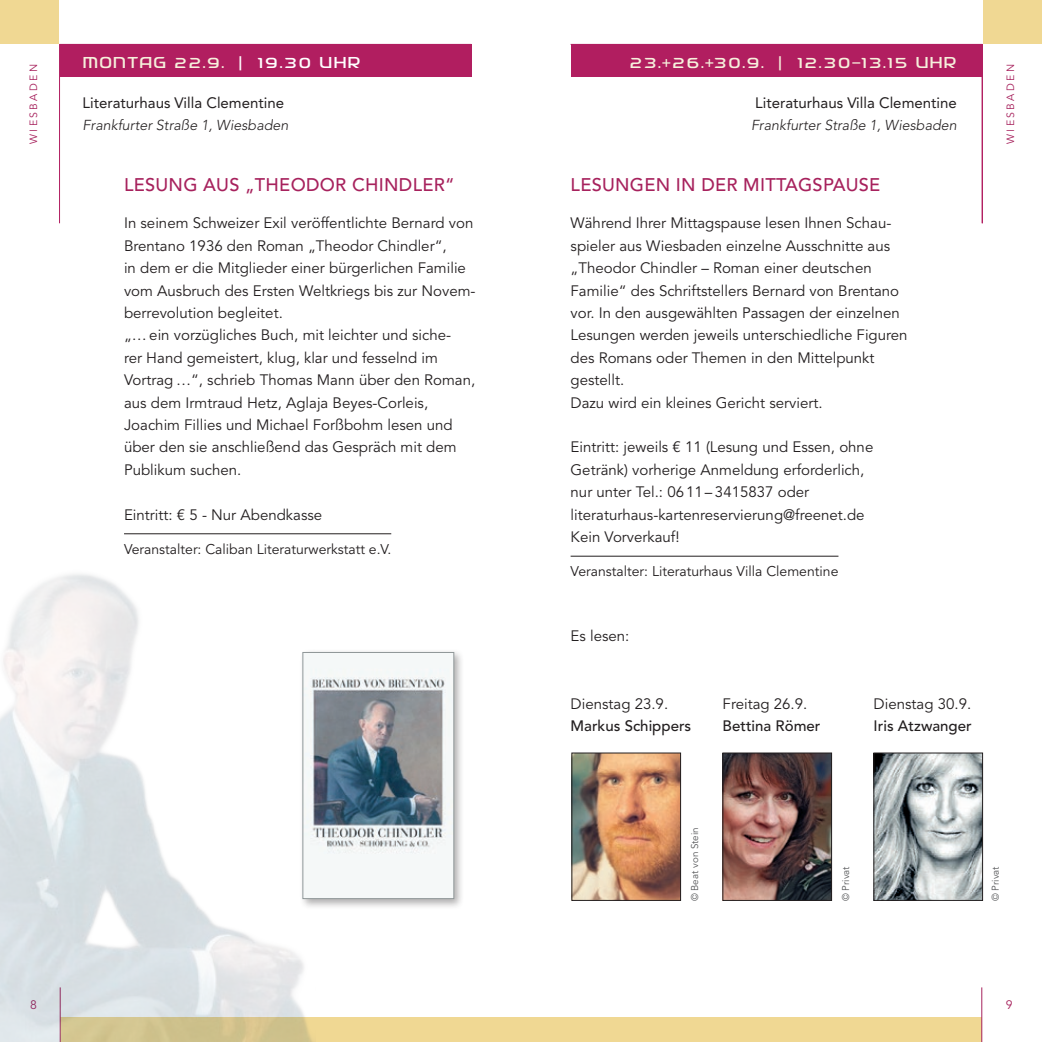
<style>
.page{position:relative;width:1042px;height:1042px;background:#fff}
.page>*{position:absolute;margin:0;border:0;box-sizing:border-box;transform-origin:0 0}
.t1{font:500 18.2px "Avenir";letter-spacing:.015em;color:#a7225d}
.t2{font:500 15.75px "SF Hypocrisy";letter-spacing:-.03em;color:#f6f0dc}
.t3{font:500 15.75px "SF Hypocrisy";letter-spacing:.035em;color:#f6f0dc}
.t4{font:15.05px/22.4px "Avenir";color:#231f20}
.t5{font:15.05px "Avenir";color:#231f20}
.t6{font:500 15.05px "Avenir";color:#231f20}
.t7{font:italic 300 14.35px "Avenir";color:#231f20}
.t8{font:14px "Avenir";color:#231f20}
.t9{font:12.25px "Avenir";color:#a7225d}
.t10{font:10.5px "Avenir";letter-spacing:.23em;color:#a7225d}
.t11{font:9.8px "Avenir";color:#57585a}
.s1{color:#fff}
</style>
<div class="page">
<hr style="left:981px;top:987px;width:1px;height:55px;background:#a7225d">
<div style="left:0;top:0;width:59px;height:44px;background:#f0d893"></div>
<div style="left:983px;top:0;width:59px;height:44px;background:#f0d893"></div>
<div style="left:60px;top:44px;width:411px;height:33px;background:#b11e60"></div>
<div style="left:571px;top:44px;width:412px;height:33px;background:#b11e60"></div>
<div style="left:60px;top:1017px;width:921px;height:25px;background:#f0d893"></div>
<hr style="left:981px;top:44px;width:1px;height:179px;background:#b11e60">
<hr style="left:570px;top:44px;width:412px;height:1px;background:#b11e60">
<img style="left:0;top:574px;width:313px;height:468px">
<hr style="left:124px;top:533px;width:267px;height:1px;background:#231f20">
<hr style="left:570px;top:556px;width:268px;height:1px;background:#231f20">
<img style="left:574px;top:755px;width:105px;height:143px">
<div style="left:572px;top:753px;width:109px;height:147px;border:1px solid #231f20"></div>
<img style="left:875px;top:755px;width:106px;height:143px">
<div style="left:873px;top:753px;width:110px;height:147px;border:1px solid #231f20"></div>
<img style="left:724px;top:755px;width:106px;height:143px">
<div style="left:722px;top:753px;width:110px;height:147px;border:1px solid #231f20"></div>
<div style="left:299px;top:649px;width:166px;height:260px;background:#231f20;opacity:.36"></div>
<img style="left:305px;top:654px;width:147px;height:243px">
<div style="left:303px;top:652px;width:151px;height:247px;border:1px solid #8f9798"></div>
<hr style="left:59px;top:44px;width:1px;height:179px;background:#b11e60">
<hr style="left:982px;top:44px;width:1px;height:179px;background:#b11e60">
<p class="t3" style="left:83px;top:53px;width:280px">MONTAG 22.9. <span class="s1">| 19.30 UHR</span></p>
<p class="t2" style="left:628px;top:53px;width:330px">23.+26.+30.9. | 12.30–13.15 UHR</p>
<p class="t10" style="left:28px;top:144px;width:82px;rotate:-90deg">WIESBADEN</p>
<p class="t10" style="left:1004px;top:144px;width:82px;rotate:-90deg">WIESBADEN</p>
<p class="t5" style="left:83px;top:94px;width:203px">Literaturhaus Villa Clementine</p>
<p class="t7" style="left:83px;top:117px;width:207px">Frankfurter Straße 1, Wiesbaden</p>
<p class="t5" style="left:755px;top:94px;width:203px">Literaturhaus Villa Clementine</p>
<p class="t7" style="left:751px;top:117px;width:207px">Frankfurter Straße 1, Wiesbaden</p>
<p class="t1" style="left:124px;top:174px;width:332px">LESUNG AUS „THEODOR CHINDLER“</p>
<p class="t4" style="left:124px;top:212px;width:353px">In seinem Schweizer Exil veröffentlichte Bernard von Brentano 1936 den Roman „Theodor Chindler“,<br>in dem er die Mitglieder einer bürgerlichen Familie vom Ausbruch des Ersten Weltkriegs bis zur Novem&shy;berrevolution begleitet.<br>„… ein vorzügliches Buch, mit leichter und siche-<br>rer Hand gemeistert, klug, klar und fesselnd im Vortrag …“, schrieb Thomas Mann über den Roman, aus dem Irmtraud Hetz, Aglaja Beyes-Corleis, Joachim Fillies und Michael Forßbohm lesen und über den sie anschließend das Gespräch mit dem Publikum suchen.</p>
<p class="t4" style="left:124px;top:504px;width:200px">Eintritt: € 5 - Nur Abendkasse</p>
<p class="t8" style="left:124px;top:541px;width:269px">Veranstalter: Caliban Literaturwerkstatt e.V.</p>
<p class="t9" style="left:30px;top:998px;width:8px">8</p>
<p class="t1" style="left:570px;top:174px;width:311px">LESUNGEN IN DER MITTAGSPAUSE</p>
<p class="t4" style="left:570px;top:212px;width:338px">Während Ihrer Mittagspause lesen Ihnen Schau&shy;spieler aus Wiesbaden einzelne Ausschnitte aus „Theodor Chindler – Roman einer deutschen Familie“ des Schriftstellers Bernard von Brentano vor. In den ausgewählten Passagen der einzelnen Lesungen werden jeweils unterschiedliche Figuren des Romans oder Themen in den Mittelpunkt gestellt.<br>Dazu wird ein kleines Gericht serviert.</p>
<p class="t4" style="left:570px;top:436px;width:304px">Eintritt: jeweils € 11 (Lesung und Essen, ohne Getränk) vorherige Anmeldung erforderlich, nur unter Tel.: 06 11– 3415837 oder literaturhaus-kartenreservierung@freenet.de Kein Vorverkauf!</p>
<p class="t8" style="left:570px;top:563px;width:269px">Veranstalter: Literaturhaus Villa Clementine</p>
<p class="t4" style="left:570px;top:625px;width:60px">Es lesen:</p>
<p class="t4" style="left:570px;top:693px;width:99px">Dienstag 23.9.</p>
<p class="t6" style="left:570px;top:717px;width:122px">Markus Schippers</p>
<p class="t4" style="left:722px;top:693px;width:86px">Freitag 26.9.</p>
<p class="t6" style="left:722px;top:717px;width:99px">Bettina Römer</p>
<p class="t4" style="left:873px;top:693px;width:99px">Dienstag 30.9.</p>
<p class="t6" style="left:873px;top:717px;width:100px">Iris Atzwanger</p>
<p class="t11" style="left:689px;top:901px;width:75px;rotate:-90deg">© Beat von Stein</p>
<p class="t11" style="left:840px;top:901px;width:36px;rotate:-90deg">© Privat</p>
<p class="t11" style="left:989px;top:901px;width:36px;rotate:-90deg">© Privat</p>
<p class="t9" style="left:1006px;top:998px;width:8px">9</p>
</div>
